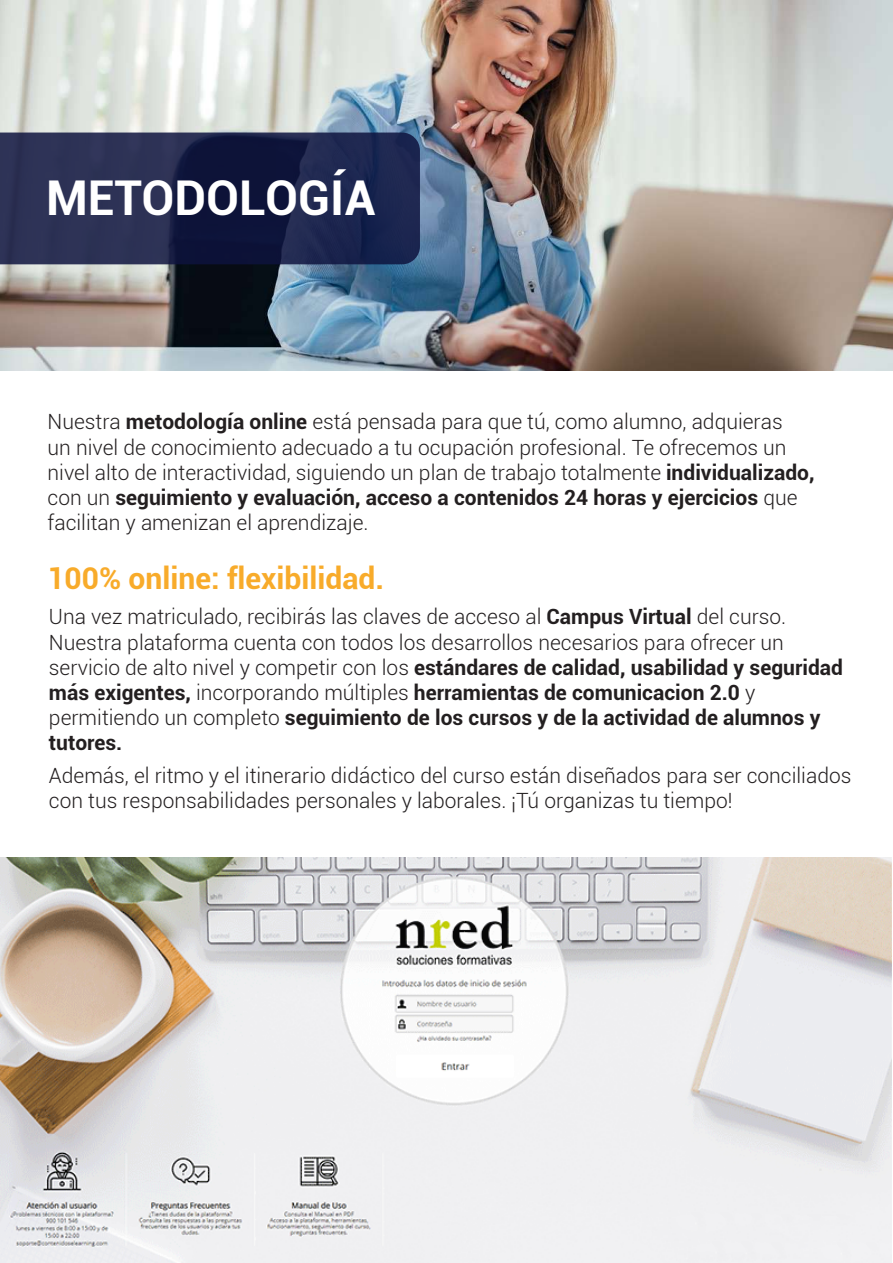
<style>
.page{position:relative;width:893px;height:1263px;background:#fff}
.page>*{position:absolute;margin:0;border:0;box-sizing:border-box;transform-origin:0 0}
.t1{font:700 48px "Roboto";color:#fff}
.t2{font:700 30px "Roboto";color:#f8ab2a}
.t3{font:300 21px/25.2px "Roboto";color:#231f20}
.s1{font-weight:700}
</style>
<div class="page">
<img style="left:0;top:0;width:893px;height:371px">
<img style="left:0;top:857px;width:892px;height:406px">
<svg style="left:0;top:133px;width:420px;height:131px;background:#1f264c"></svg>
<h1 class="t1" style="left:46px;top:164px;width:331px">METODOLOGÍA</h1>
<p class="t3" style="left:48px;top:408px;width:768px">Nuestra <span class="s1">metodología online</span> está pensada para que tú, como alumno, adquieras<br>un nivel de conocimiento adecuado a tu ocupación profesional. Te ofrecemos un nivel alto de interactividad, siguiendo un plan de trabajo totalmente <span class="s1">individualizado, </span>con un <span class="s1">seguimiento y evaluación, acceso a contenidos 24 horas y ejercicios</span> que facilitan y amenizan el aprendizaje.</p>
<h2 class="t2" style="left:47px;top:557px;width:338px">100% online: flexibilidad.</h2>
<p class="t3" style="left:49px;top:604px;width:795px">Una vez matriculado, recibirás las claves de acceso al <span class="s1">Campus Virtual</span> del curso.<br>Nuestra plataforma cuenta con todos los desarrollos necesarios para ofrecer un servicio de alto nivel y competir con los <span class="s1">estándares de calidad, usabilidad y seguridad más exigentes,</span> incorporando múltiples <span class="s1">herramientas de comunicacion 2.0</span> y permitiendo un completo <span class="s1">seguimiento de los cursos y de la actividad de alumnos y tutores.</span></p>
<p class="t3" style="left:49px;top:762px;width:804px">Además, el ritmo y el itinerario didáctico del curso están diseñados para ser conciliados con tus responsabilidades personales y laborales. ¡Tú organizas tu tiempo!</p>
</div>
